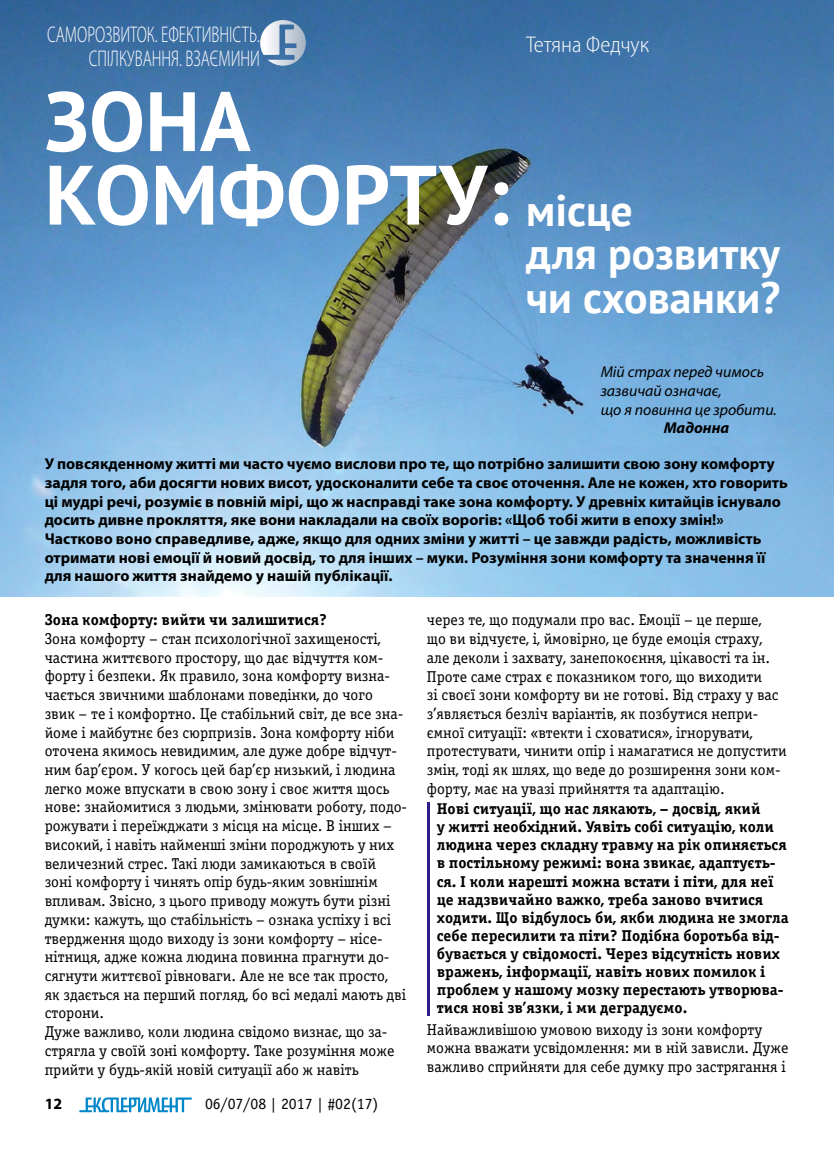
<style>
.page{position:relative;width:834px;height:1151px;background:#fff}
.page>*{position:absolute;margin:0;border:0;box-sizing:border-box;transform-origin:0 0}
.t1{font:700 84px/73.5px "PT Sans";color:#fff}
.t2{font:700 43.75px/43.8px "PT Sans";color:#fff}
.t3{font:300 semi-condensed 22.75px/24.5px "Myriad Pro";color:#fff;text-align:right;scale:.75 1}
.t4{font:300 semi-condensed 22.75px "Myriad Pro";color:#fff}
.t5{font:15.75px/18.7px "Officina Serif C";color:#000}
.t6{font:700 15.75px/18.7px "Myriad Pro";color:#000}
.t7{font:700 15.75px/18px "Officina Serif C";color:#000}
.t8{font:italic 15.75px "Myriad Pro";color:#000}
.t9{font:italic 700 15.75px "Myriad Pro";color:#000}
.s1{font-size:43.75px}
.s2{font-weight:700}
.s3{font-family:"Times New Roman";font-size:12.25px}
</style>
<div class="page">
<svg style="left:79px;top:1097px;width:113px;height:15px"></svg>
<img style="left:0;top:0;width:833px;height:597px">
<svg style="left:260px;top:20px;width:46px;height:46px"></svg>
<hr style="left:427px;top:803px;width:2px;height:213px;background:#2e1d86">
<p class="t3" style="left:47px;top:23px;width:285px">САМОРОЗВИТОК. ЕФЕКТИВНІСТЬ.<br>СПІЛКУВАННЯ. ВЗАЄМИНИ</p>
<p class="t4" style="left:526px;top:32px;width:124px">Тетяна Федчук</p>
<p class="t1" style="left:45px;top:83px;width:589px">ЗОНА<br>КОМФОРТУ: <span class="s1">місце</span></p>
<p class="t2" style="left:526px;top:231px;width:255px">для розвитку чи схованки?</p>
<p class="t8" style="left:600px;top:362px;width:165px">Мій страх перед чимось</p>
<p class="t8" style="left:600px;top:381px;width:123px">зазвичай означає,</p>
<p class="t8" style="left:600px;top:400px;width:178px">що я повинна це зробити.</p>
<p class="t9" style="left:663px;top:418px;width:67px">Мадонна</p>
<p class="t6" style="left:45px;top:454px;width:744px">У повсякденному житті ми часто чуємо вислови про те, що потрібно залишити свою зону комфорту задля того, аби досягти нових висот, удосконалити себе та своє оточення. Але не кожен, хто говорить ці мудрі речі, розуміє в повній мірі, що ж насправді таке зона комфорту. У древніх китайців існувало досить дивне прокляття, яке вони накладали на своїх ворогів: «Щоб тобі жити в епоху змін!» Частково воно справедливе, адже, якщо для одних зміни у житті – це завжди радість, можливість отримати нові емоції й новий досвід, то для інших – муки. Розуміння зони комфорту та значення її для нашого життя знайдемо у нашій публікації.</p>
<p class="t5" style="left:427px;top:611px;width:361px">через те, що подумали про вас. Емоції – це перше,<br>що ви відчуєте, і, ймовірно, це буде емоція страху, але деколи і захвату, занепокоєння, цікавості та ін.<br>Проте саме страх є показником того, що виходити<br>зі своєї зони комфорту ви не готові. Від страху у вас з’являється безліч варіантів, як позбутися непри&shy;ємної ситуації: «втекти і сховатися», ігнорувати, протестувати, чинити опір і намагатися не допустити змін, тоді як шлях, що веде до розширення зони ком&shy;форту, має на увазі прийняття та адаптацію.</p>
<p class="t7" style="left:437px;top:800px;width:353px">Нові ситуації, що нас лякають, – досвід, який<br>у житті необхідний. Уявіть собі ситуацію, коли людина через складну травму на рік опиняється в постільному режимі: вона звикає, адаптуєть&shy;ся. І коли нарешті можна встати і піти, для неї це надзвичайно важко, треба заново вчитися ходити. Що відбулось би, якби людина не змогла себе пересилити та піти? Подібна боротьба від&shy;бувається у свідомості. Через відсутність нових вражень, інформації, навіть нових помилок і проблем у нашому мозку перестають утворюва&shy;тися нові зв’язки, і ми деградуємо.</p>
<p class="t5" style="left:427px;top:1020px;width:363px">Найважливішою умовою виходу із зони комфорту можна вважати усвідомлення: ми в ній зависли. Дуже важливо сприйняти для себе думку про застрягання і</p>
<p class="t5" style="left:45px;top:611px;width:364px"><span class="s2">Зона комфорту: вийти чи залишитися?<br></span>Зона комфорту – стан психологічної захищеності, частина життєвого простору, що дає відчуття ком&shy;форту і безпеки. Як правило, зона комфорту визна&shy;чається звичними шаблонами поведінки, до чого звик – те і комфортно. Це стабільний світ, де все зна&shy;йоме і майбутнє без сюрпризів. Зона комфорту ніби оточена якимось невидимим, але дуже добре відчут&shy;ним бар’єром. У когось цей бар’єр низький, і людина легко може впускати в свою зону і своє життя щось нове: знайомитися з людьми, змінювати роботу, подо&shy;рожувати і переїжджати з місця на місце. В інших – високий, і навіть найменші зміни породжують у них величезний стрес. Такі люди замикаються в своїй зоні комфорту і чинять опір будь-яким зовнішнім впливам. Звісно, з цього приводу можуть бути різні думки: кажуть, що стабільність – ознака успіху і всі твердження щодо виходу із зони комфорту – нісе&shy;нітниця, адже кожна людина повинна прагнути до&shy;сягнути життєвої рівноваги. Але не все так просто,<br>як здається на перший погляд, бо всі медалі мають дві сторони.<br>Дуже важливо, коли людина свідомо визнає, що за&shy;стрягла у своїй зоні комфорту. Таке розуміння може прийти у будь-якій новій ситуації або ж навіть</p>
<p class="t6" style="left:45px;top:1094px;width:19px">12</p>
<p class="t5" style="left:205px;top:1095px;width:175px">06/07/08 <span class="s3">│</span> 2017 <span class="s3">│</span> #02(17)</p>
</div>
